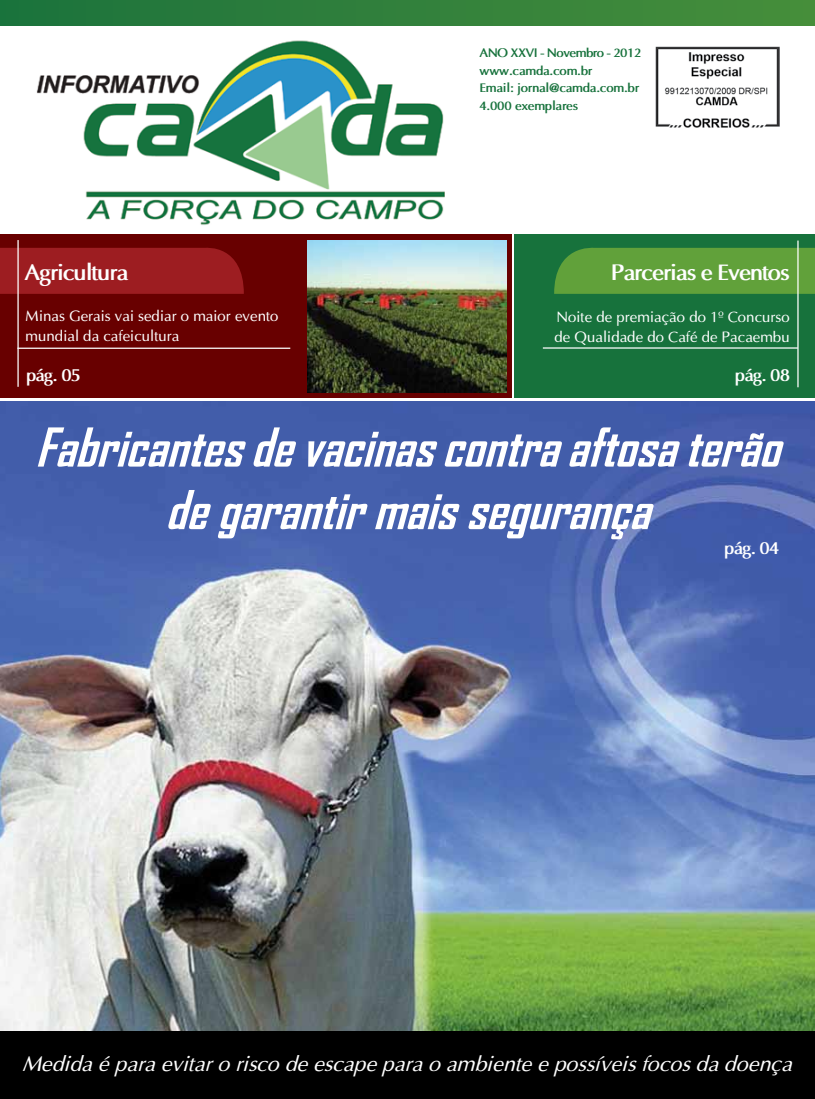
<style>
.page{position:relative;width:815px;height:1099px;background:#fff}
.page>*{position:absolute;margin:0;border:0;box-sizing:border-box;transform-origin:0 0}
.t1{font:italic 700 51.25px/62.5px "Agency FB";color:#fff;text-align:center}
.t2{font:700 22.5px "Optima";letter-spacing:-.06em;color:#fff}
.t3{font:italic 21.25px "Optima";color:#fff}
.t4{font:700 17.5px "Optima";letter-spacing:-.06em;color:#fff}
.t5{font:15px/20px "Optima";color:#fff}
.t6{font:700 12.5px/17.5px "Optima";letter-spacing:-.03em;color:#17723c}
</style>
<div class="page">
<img style="left:0;top:40px;width:815px;height:195px">
<div style="left:0;top:0;width:815px;height:26px;background:linear-gradient(to right,#1b733c,#478e3b)"></div>
<img style="left:656px;top:46px;width:123px;height:82px">
<div style="left:514px;top:235px;width:301px;height:163px;background:#17723c"></div>
<img style="left:0;top:401px;width:815px;height:630px">
<svg style="left:554px;top:247px;width:261px;height:47px"></svg>
<hr style="left:543px;top:347px;width:255px;height:1px;background:#fff">
<div style="left:0;top:235px;width:511px;height:163px;background:#680000"></div>
<div style="left:0;top:247px;width:244px;height:47px;background:#9d1d21"></div>
<hr style="left:17px;top:347px;width:273px;height:2px;background:#fff">
<img style="left:308px;top:240px;width:198px;height:153px">
<hr style="left:17px;top:240px;width:2px;height:147px;background:#fff">
<hr style="left:797px;top:240px;width:2px;height:147px;background:#fff">
<div style="left:0;top:1031px;width:815px;height:67px;background:#000"></div>
<h2 class="t2" style="left:25px;top:258px;width:106px">Agricultura</h2>
<p class="t6" style="left:479px;top:44px;width:164px">ANO XXVI - Novembro - 2012 www.camda.com.br<br>Email: jornal@camda.com.br<br>4.000 exemplares</p>
<h2 class="t2" style="left:611px;top:258px;width:180px">Parcerias e Eventos</h2>
<p class="t5" style="left:26px;top:306px;width:254px">Minas Gerais vai sediar o maior evento mundial da cafeicultura</p>
<p class="t5" style="left:555px;top:306px;width:237px">Noite de premiação do 1º Concurso de Qualidade do Café de Pacaembu</p>
<p class="t4" style="left:26px;top:364px;width:57px">pág. 05</p>
<p class="t4" style="left:735px;top:364px;width:57px">pág. 08</p>
<h1 class="t1" style="left:35px;top:415px;width:762px">Fabricantesdevacinascontraaftosaterão degarantirmaissegurança</h1>
<p class="t4" style="left:724px;top:537px;width:57px">pág. 04</p>
<h3 class="t3" style="left:22px;top:1050px;width:778px">Medidaéparaevitaroriscodeescapeparaoambienteepossíveisfocosdadoença</h3>
</div>
